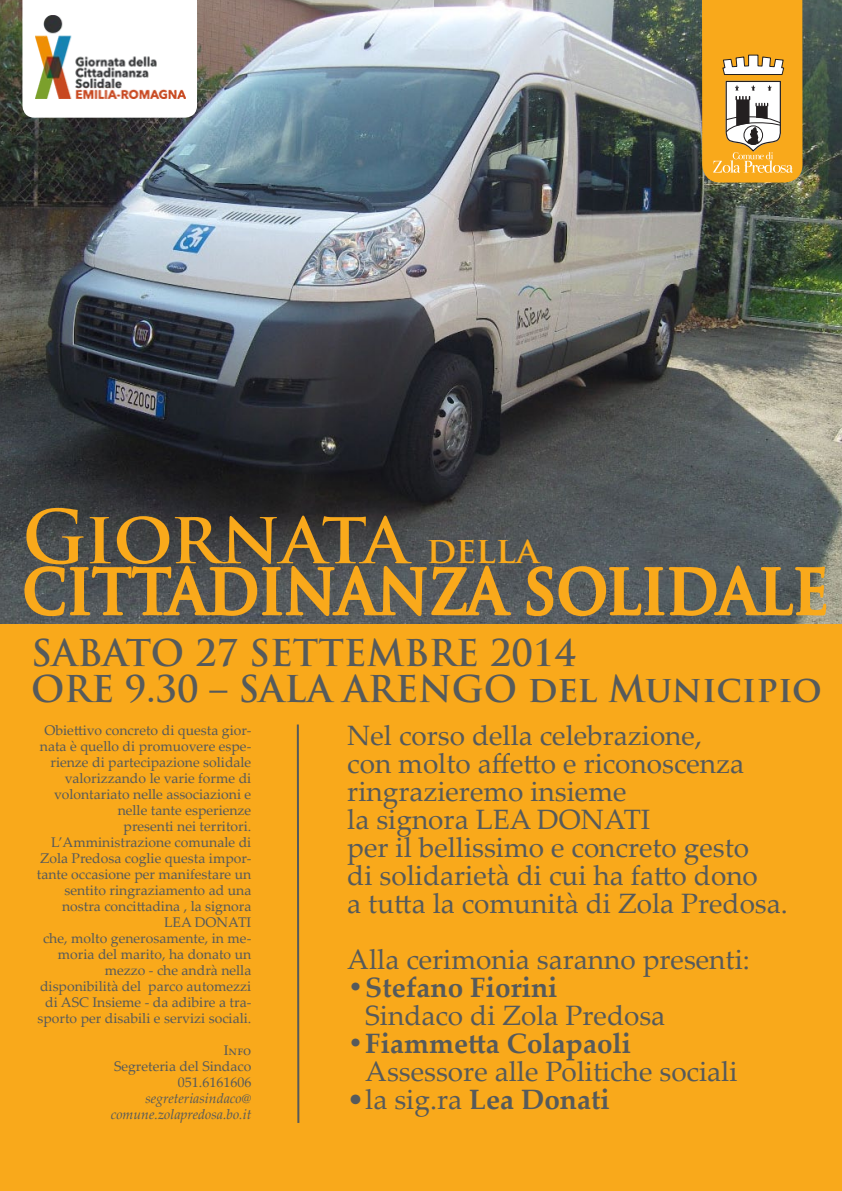
<style>
.page{position:relative;width:842px;height:1191px;background:#fff}
.page>*{position:absolute;margin:0;border:0;box-sizing:border-box;transform-origin:0 0}
.t1{font:700 72px/51px "Trajan Pro";color:#f9a91b}
.t2{font:700 36px/36px "Trajan Pro";color:#565a5b}
.t3{font:28px/28px "Palatino Linotype";color:#565a5b}
.t4{font:700 28px "Palatino Linotype";color:#565a5b}
.t5{font:14px/16px "Palatino Linotype";color:#565a5b;text-align:right}
.t6{font:italic 14px/16px "Palatino Linotype";color:#565a5b;text-align:right}
.s1{font-size:36px}
.s2{font-weight:700}
</style>
<div class="page">
<img style="left:0;top:0;width:842px;height:625px">
<svg style="left:22px;top:0;width:175px;height:118px"></svg>
<div style="left:0;top:625px;width:842px;height:566px;background:#f9a91b"></div>
<svg style="left:702px;top:0;width:100px;height:182px"></svg>
<svg style="left:23px;top:564px;width:489px;height:53px;background:#73674d"></svg>
<svg style="left:526px;top:564px;width:301px;height:53px;background:#796e52"></svg>
<svg style="left:296px;top:724px;width:4px;height:399px"></svg>
<img style="left:36px;top:16px;width:150px;height:83px">
<h1 class="t1" style="left:22px;top:512px;width:808px">Giornata <span class="s1">della </span>cittadinanza solidale</h1>
<h2 class="t2" style="left:31px;top:635px;width:792px">SABATO 27 SETTEMBRE 2014<br>ORE 9.30 – SALA ARENGO del Municipio</h2>
<p class="t5" style="left:44px;top:721px;width:208px">Obiettivo concreto di questa gior-</p>
<p class="t5" style="left:40px;top:737px;width:213px">nata è quello di promuovere espe-</p>
<p class="t5" style="left:50px;top:753px;width:202px">rienze di partecipazione solidale</p>
<p class="t5" style="left:65px;top:769px;width:188px">valorizzando le varie forme di</p>
<p class="t5" style="left:54px;top:785px;width:199px">volontariato nelle associazioni e</p>
<p class="t5" style="left:118px;top:801px;width:135px">nelle tante esperienze</p>
<p class="t5" style="left:124px;top:817px;width:129px">presenti nei territori.</p>
<p class="t5" style="left:51px;top:833px;width:202px">L’Amministrazione comunale di</p>
<p class="t5" style="left:40px;top:849px;width:213px">Zola Predosa coglie questa impor-</p>
<p class="t5" style="left:37px;top:865px;width:216px">tante occasione per manifestare un</p>
<p class="t5" style="left:64px;top:881px;width:188px">sentito ringraziamento ad una</p>
<p class="t5" style="left:62px;top:897px;width:191px">nostra concittadina , la signora</p>
<p class="t5" style="left:164px;top:913px;width:73px">LEA DONATI</p>
<p class="t5" style="left:43px;top:929px;width:210px">che, molto generosamente, in me-</p>
<p class="t5" style="left:58px;top:945px;width:195px">moria del marito, ha donato un</p>
<p class="t5" style="left:105px;top:961px;width:148px">mezzo - che andrà nella</p>
<p class="t5" style="left:40px;top:977px;width:213px">disponibilità del parco automezzi</p>
<p class="t5" style="left:45px;top:993px;width:208px">di ASC Insieme - da adibire a tra-</p>
<p class="t5" style="left:37px;top:1009px;width:215px">sporto per disabili e servizi sociali.</p>
<p class="t5" style="left:114px;top:1041px;width:139px">Info<br>Segreteria del Sindaco<br>051.6161606</p>
<p class="t6" style="left:111px;top:1089px;width:142px">segreteriasindaco@ comune.zolapredosa.bo.it</p>
<h3 class="t3" style="left:347px;top:720px;width:442px">Nel corso della celebrazione,<br>con molto affetto e riconoscenza ringrazieremo insieme<br>la signora Lea Donati<br>per il bellissimo e concreto gesto<br>di solidarietà di cui ha fatto dono<br>a tutta la comunità di Zola Predosa.</h3>
<h3 class="t3" style="left:347px;top:944px;width:404px">Alla cerimonia saranno presenti:</h3>
<h3 class="t4" style="left:347px;top:967px;width:212px">• Stefano Fiorini</h3>
<h3 class="t3" style="left:365px;top:1000px;width:301px">Sindaco di Zola Predosa</h3>
<h3 class="t4" style="left:347px;top:1023px;width:285px">• Fiammetta Colapaoli</h3>
<h3 class="t3" style="left:365px;top:1056px;width:374px">Assessore alle Politiche sociali</h3>
<h3 class="t3" style="left:347px;top:1084px;width:264px">•la sig.ra <span class="s2">Lea Donati</span></h3>
</div>
